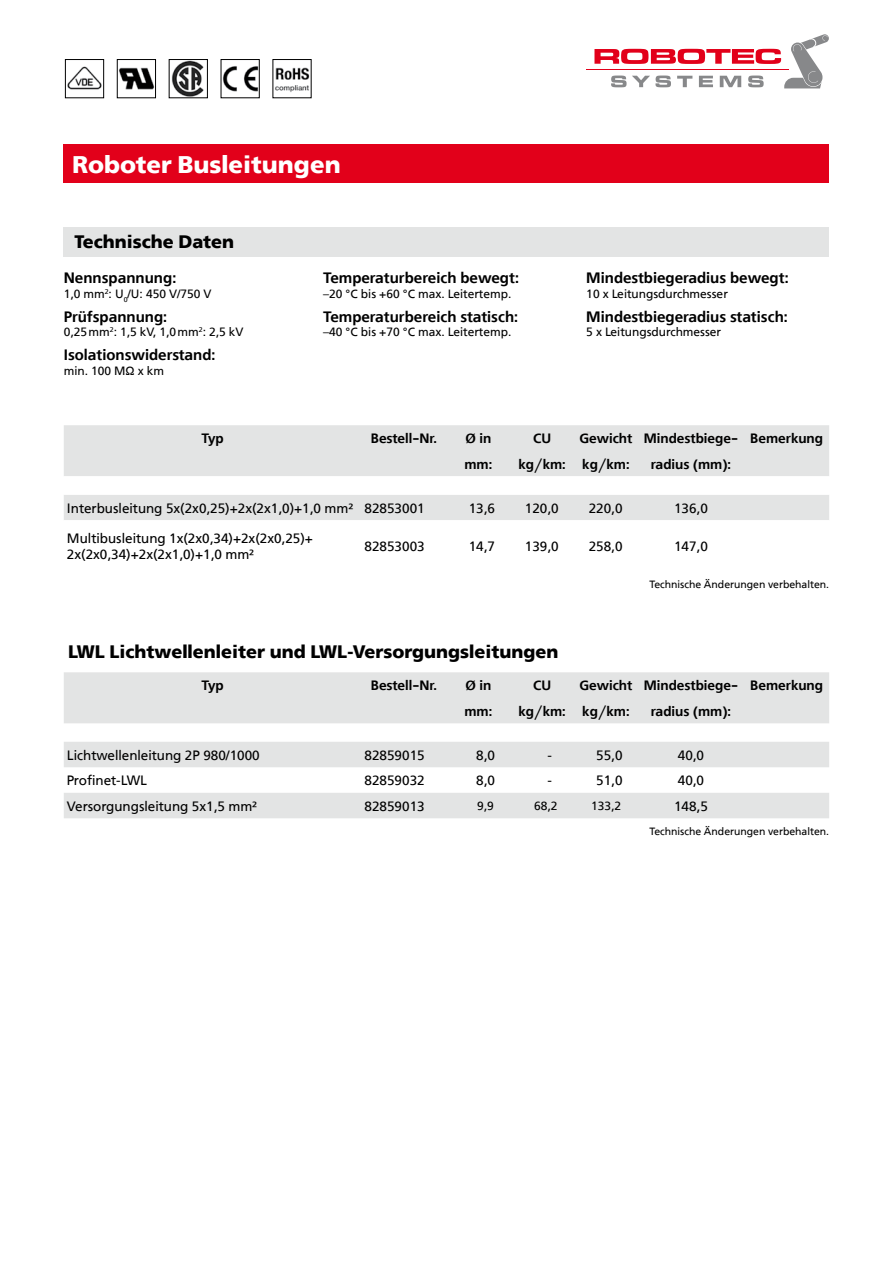
<style>
.page{position:relative;width:893px;height:1263px;background:#fff}
.page>*{position:absolute;margin:0;border:0;box-sizing:border-box;transform-origin:0 0}
.t1{font:700 24px "Free Set";color:#fff}
.t2{font:700 18px "Free Set";color:#000}
.t3{font:600 15px "Free Set";color:#000}
.t4{font:13.5px/16.2px "Free Set";color:#000}
.t5{font:600 13.5px "Free Set";color:#000}
.t6{font:12px "Free Set";color:#000}
.t7{font:10.5px "Free Set";color:#000}
</style>
<div class="page">
<hr style="left:587px;top:69px;width:202px;height:1px;background:#e2001a">
<svg style="left:594px;top:34px;width:235px;height:54px"></svg>
<div style="left:64px;top:145px;width:765px;height:38px;background:#e2001a"></div>
<div style="left:64px;top:425px;width:765px;height:51px;background:#e3e4e4"></div>
<div style="left:64px;top:495px;width:765px;height:25px;background:#e3e4e4"></div>
<svg style="left:64px;top:672px;width:765px;height:95px;fill:#e3e4e4"></svg>
<div style="left:64px;top:793px;width:765px;height:25px;background:#e3e4e4"></div>
<img style="left:171px;top:61px;width:33px;height:35px">
<div style="left:169px;top:59px;width:39px;height:39px;border:1px solid #000"></div>
<img style="left:119px;top:67px;width:35px;height:23px">
<div style="left:117px;top:59px;width:39px;height:39px;border:1px solid #000"></div>
<img style="left:67px;top:66px;width:35px;height:24px">
<div style="left:65px;top:59px;width:39px;height:39px;border:1px solid #000"></div>
<img style="left:223px;top:66px;width:34px;height:26px">
<div style="left:221px;top:59px;width:38px;height:39px;border:1px solid #000"></div>
<img style="left:275px;top:67px;width:34px;height:25px">
<div style="left:64px;top:227px;width:765px;height:30px;background:#e3e4e4"></div>
<h1 class="t1" style="left:72px;top:150px;width:270px">Roboter Busleitungen</h1>
<h2 class="t2" style="left:74px;top:231px;width:161px">Technische Daten</h2>
<p class="t3" style="left:64px;top:269px;width:114px">Nennspannung:</p>
<p class="t6" style="left:64px;top:286px;width:149px">1,0 mm<sup>2</sup>: U<sub>0</sub>/U: 450 V/750 V</p>
<p class="t3" style="left:64px;top:308px;width:105px">Prüfspannung:</p>
<p class="t6" style="left:64px;top:325px;width:181px">0,25mm<sup>2</sup>: 1,5 kV, 1,0mm<sup>2</sup>: 2,5 kV</p>
<p class="t3" style="left:64px;top:346px;width:153px">Isolationswiderstand:</p>
<p class="t6" style="left:64px;top:363px;width:102px">min. 100 MΩ x km</p>
<p class="t3" style="left:323px;top:269px;width:197px">Temperaturbereich bewegt:</p>
<p class="t6" style="left:323px;top:286px;width:190px">–20 °C bis +60 °C max. Leitertemp.</p>
<p class="t3" style="left:323px;top:308px;width:196px">Temperaturbereich statisch:</p>
<p class="t6" style="left:323px;top:325px;width:190px">–40 °C bis +70 °C max. Leitertemp.</p>
<p class="t3" style="left:586px;top:269px;width:204px">Mindestbiegeradius bewegt:</p>
<p class="t6" style="left:586px;top:286px;width:143px">10 x Leitungsdurchmesser</p>
<p class="t3" style="left:586px;top:308px;width:203px">Mindestbiegeradius statisch:</p>
<p class="t6" style="left:586px;top:325px;width:136px">5 x Leitungsdurchmesser</p>
<p class="t5" style="left:201px;top:430px;width:24px">Typ</p>
<p class="t5" style="left:371px;top:430px;width:68px">Bestell-Nr.</p>
<p class="t5" style="left:465px;top:430px;width:27px">Ø in</p>
<p class="t5" style="left:533px;top:430px;width:20px">CU</p>
<p class="t5" style="left:579px;top:430px;width:245px">Gewicht Mindestbiege- Bemerkung</p>
<p class="t5" style="left:464px;top:456px;width:29px">mm:</p>
<p class="t5" style="left:518px;top:456px;width:113px">kg/km: kg/km:</p>
<p class="t5" style="left:651px;top:456px;width:82px">radius (mm):</p>
<p class="t4" style="left:67px;top:500px;width:359px">Interbusleitung 5x(2x0,25)+2x(2x1,0)+1,0 mm² 82853001</p>
<p class="t4" style="left:469px;top:500px;width:28px">13,6</p>
<p class="t4" style="left:525px;top:500px;width:35px">120,0</p>
<p class="t4" style="left:589px;top:500px;width:35px">220,0</p>
<p class="t4" style="left:674px;top:500px;width:35px">136,0</p>
<p class="t4" style="left:67px;top:530px;width:247px">Multibusleitung 1x(2x0,34)+2x(2x0,25)+<br>2x(2x0,34)+2x(2x1,0)+1,0 mm²</p>
<p class="t4" style="left:365px;top:538px;width:62px">82853003</p>
<p class="t4" style="left:469px;top:538px;width:28px">14,7</p>
<p class="t4" style="left:525px;top:538px;width:35px">139,0</p>
<p class="t4" style="left:589px;top:538px;width:35px">258,0</p>
<p class="t4" style="left:674px;top:538px;width:35px">147,0</p>
<p class="t7" style="left:649px;top:578px;width:181px">Technische Änderungen verbehalten.</p>
<h2 class="t2" style="left:68px;top:641px;width:492px">LWL Lichtwellenleiter und LWL-Versorgungsleitungen</h2>
<p class="t5" style="left:201px;top:677px;width:24px">Typ</p>
<p class="t5" style="left:371px;top:677px;width:68px">Bestell-Nr.</p>
<p class="t5" style="left:465px;top:677px;width:27px">Ø in</p>
<p class="t5" style="left:533px;top:677px;width:20px">CU</p>
<p class="t5" style="left:579px;top:677px;width:245px">Gewicht Mindestbiege- Bemerkung</p>
<p class="t5" style="left:464px;top:703px;width:29px">mm:</p>
<p class="t5" style="left:518px;top:703px;width:113px">kg/km: kg/km:</p>
<p class="t5" style="left:651px;top:703px;width:82px">radius (mm):</p>
<p class="t4" style="left:67px;top:747px;width:194px">Lichtwellenleitung 2P 980/1000</p>
<p class="t4" style="left:365px;top:747px;width:62px">82859015</p>
<p class="t4" style="left:476px;top:747px;width:20px">8,0</p>
<p class="t4" style="left:547px;top:747px;width:6px">-</p>
<p class="t4" style="left:596px;top:747px;width:28px">55,0</p>
<p class="t4" style="left:678px;top:747px;width:28px">40,0</p>
<p class="t4" style="left:67px;top:772px;width:82px">Profinet-LWL</p>
<p class="t4" style="left:365px;top:772px;width:62px">82859032</p>
<p class="t4" style="left:476px;top:772px;width:20px">8,0</p>
<p class="t4" style="left:547px;top:772px;width:6px">-</p>
<p class="t4" style="left:596px;top:772px;width:28px">51,0</p>
<p class="t4" style="left:678px;top:772px;width:28px">40,0</p>
<p class="t4" style="left:67px;top:798px;width:192px">Versorgungsleitung 5x1,5 mm²</p>
<p class="t4" style="left:365px;top:798px;width:62px">82859013</p>
<p class="t6" style="left:477px;top:799px;width:18px">9,9</p>
<p class="t6" style="left:534px;top:799px;width:25px">68,2</p>
<p class="t6" style="left:591px;top:799px;width:32px">133,2</p>
<p class="t4" style="left:674px;top:798px;width:35px">148,5</p>
<p class="t7" style="left:649px;top:825px;width:181px">Technische Änderungen verbehalten.</p>
</div>
